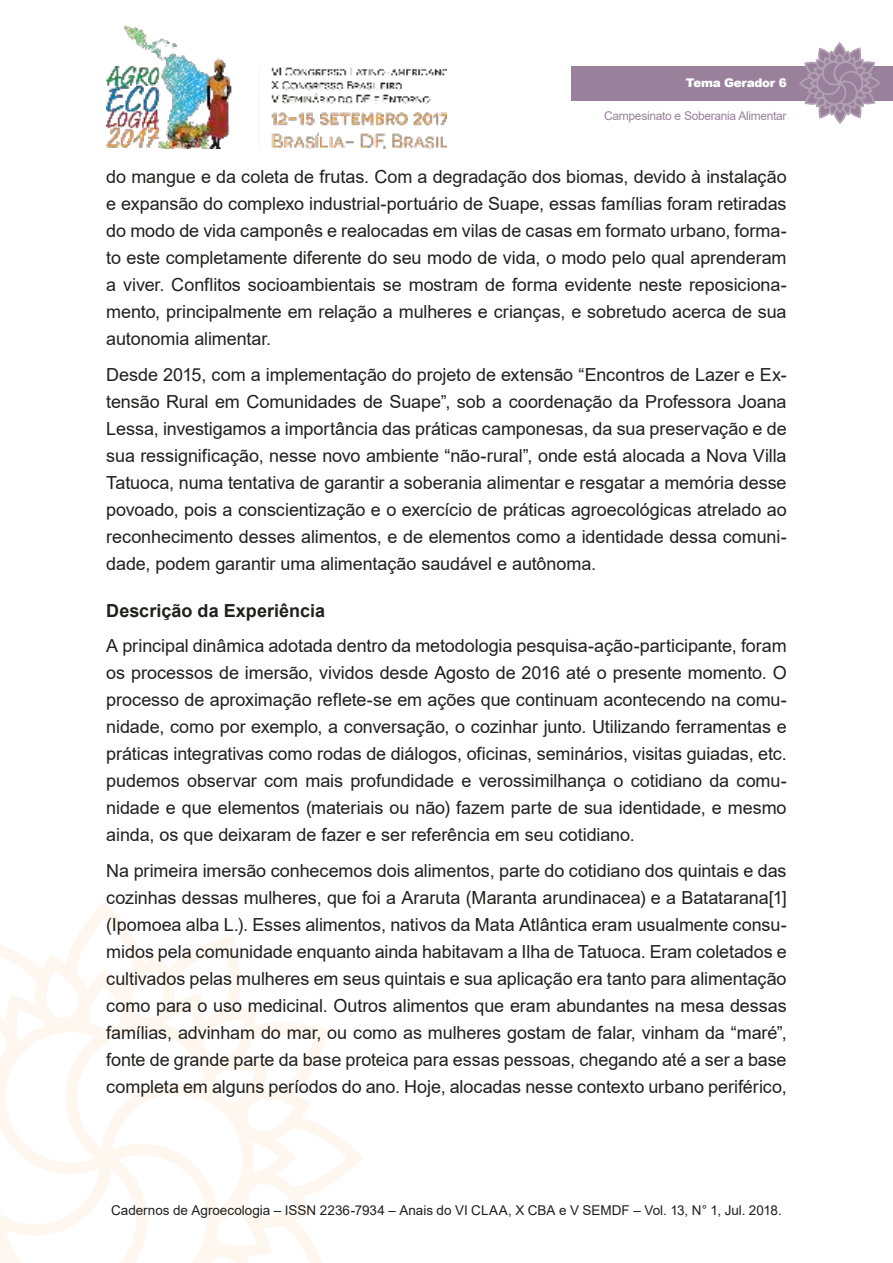
<style>
.page{position:relative;width:893px;height:1263px;background:#fff}
.page>*{position:absolute;margin:0;border:0;box-sizing:border-box;transform-origin:0 0}
.t1{font:18px/27px "Arial";letter-spacing:-.005em;color:#221f1f;text-align:justify}
.t2{font:700 18px "Arial";color:#221f1f}
.t3{font:13.5px "Arial";color:#221f1f}
.t4{font:12px "Arial";letter-spacing:-.025em;color:#99819c}
.t5{font:900 12px "Arial";letter-spacing:-.025em;color:#fff}
</style>
<div class="page">
<img style="left:106px;top:25px;width:340px;height:124px">
<svg style="left:0;top:910px;width:363px;height:353px"></svg>
<div style="left:571px;top:66px;width:322px;height:34px;background:#99819c"></div>
<svg style="left:798px;top:43px;width:83px;height:81px"></svg>
<p class="t5" style="left:686px;top:76px;width:102px">Tema Gerador 6</p>
<p class="t4" style="left:604px;top:112px;width:184px">Campesinato e Soberania Alimentar</p>
<p class="t1" style="left:106px;top:165px;width:682px">do mangue e da coleta de frutas. Com a degradação dos biomas, devido à instalação e expansão do complexo industrial-portuário de Suape, essas famílias foram retiradas do modo de vida camponês e realocadas em vilas de casas em formato urbano, forma&shy;to este completamente diferente do seu modo de vida, o modo pelo qual aprenderam a viver. Conflitos socioambientais se mostram de forma evidente neste reposiciona&shy;mento, principalmente em relação a mulheres e crianças, e sobretudo acerca de sua autonomia alimentar.</p>
<p class="t1" style="left:106px;top:363px;width:682px">Desde 2015, com a implementação do projeto de extensão “Encontros de Lazer e Ex&shy;tensão Rural em Comunidades de Suape”, sob a coordenação da Professora Joana Lessa, investigamos a importância das práticas camponesas, da sua preservação e de sua ressignificação, nesse novo ambiente “não-rural”, onde está alocada a Nova Villa Tatuoca, numa tentativa de garantir a soberania alimentar e resgatar a memória desse povoado, pois a conscientização e o exercício de práticas agroecológicas atrelado ao reconhecimento desses alimentos, e de elementos como a identidade dessa comuni&shy;dade, podem garantir uma alimentação saudável e autônoma.</p>
<p class="t2" style="left:106px;top:604px;width:220px">Descrição da Experiência</p>
<p class="t1" style="left:106px;top:634px;width:682px">A principal dinâmica adotada dentro da metodologia pesquisa-ação-participante, foram os processos de imersão, vividos desde Agosto de 2016 até o presente momento. O processo de aproximação reflete-se em ações que continuam acontecendo na comu&shy;nidade, como por exemplo, a conversação, o cozinhar junto. Utilizando ferramentas e práticas integrativas como rodas de diálogos, oficinas, seminários, visitas guiadas, etc. pudemos observar com mais profundidade e verossimilhança o cotidiano da comu&shy;nidade e que elementos (materiais ou não) fazem parte de sua identidade, e mesmo ainda, os que deixaram de fazer e ser referência em seu cotidiano.</p>
<p class="t1" style="left:106px;top:859px;width:682px">Na primeira imersão conhecemos dois alimentos, parte do cotidiano dos quintais e das cozinhas dessas mulheres, que foi a Araruta (Maranta arundinacea) e a Batatarana[1] (Ipomoea alba L.). Esses alimentos, nativos da Mata Atlântica eram usualmente consu&shy;midos pela comunidade enquanto ainda habitavam a Ilha de Tatuoca. Eram coletados e cultivados pelas mulheres em seus quintais e sua aplicação era tanto para alimentação como para o uso medicinal. Outros alimentos que eram abundantes na mesa dessas famílias, advinham do mar, ou como as mulheres gostam de falar, vinham da “maré”, fonte de grande parte da base proteica para essas pessoas, chegando até a ser a base completa em alguns períodos do ano. Hoje, alocadas nesse contexto urbano periférico,</p>
<p class="t3" style="left:111px;top:1205px;width:672px">Cadernos de Agroecologia – ISSN 2236-7934 – Anais do VI CLAA, X CBA e V SEMDF – Vol. 13, N° 1, Jul. 2018.</p>
</div>
